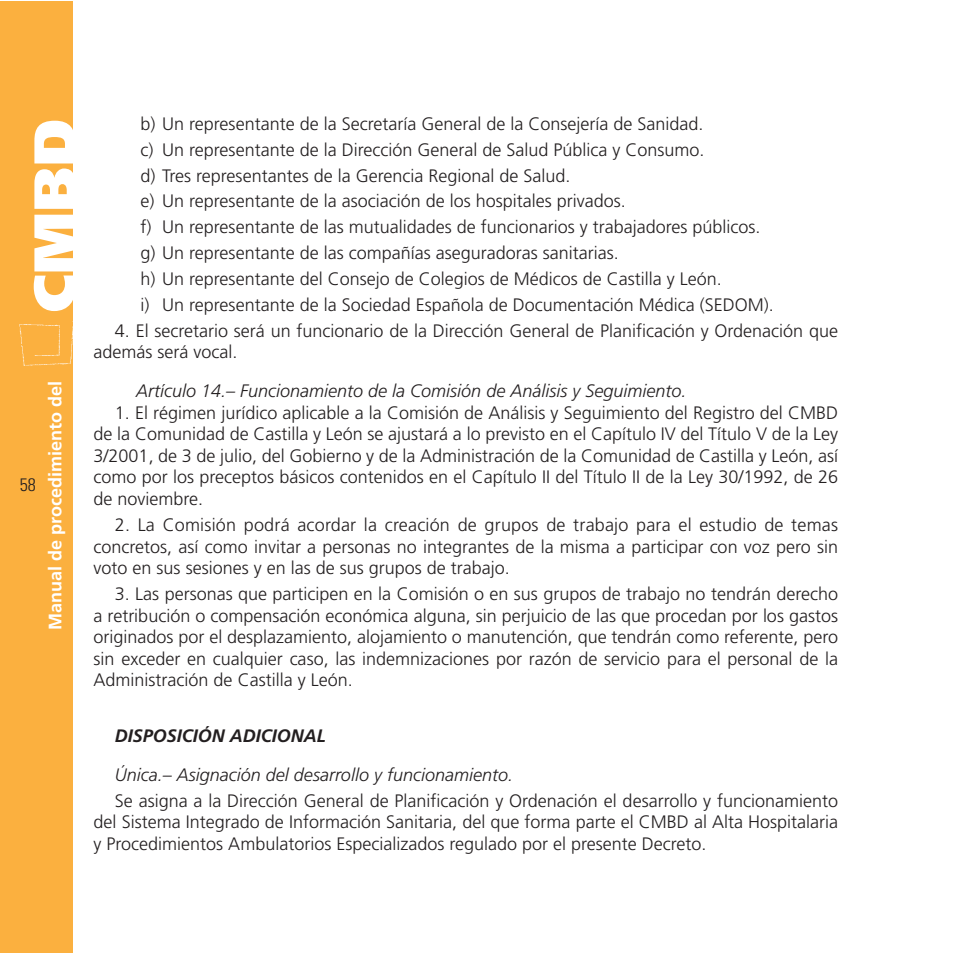
<style>
.page{position:relative;width:953px;height:953px;background:#fff}
.page>*{position:absolute;margin:0;border:0;box-sizing:border-box;transform-origin:0 0}
.t1{font:900 58.35px "Frutiger";color:#fff}
.t2{font:300 18px/21.6px "Frutiger";color:#231f20;text-align:justify}
.t3{font:italic 300 18px "Frutiger";color:#231f20}
.t4{font:700 18px "Frutiger";color:#fff}
.t5{font:italic 700 18px "Frutiger";color:#231f20}
.t6{font:300 condensed 18px "Univers";color:#231f20}
</style>
<div class="page">
<div style="left:0;top:1px;width:72px;height:951px;background:#fbb03f"></div>
<img style="left:19px;top:316px;width:54px;height:51px">
<h1 class="t1" style="left:31px;top:312px;width:195px;rotate:-90deg">CMBD</h1>
<p class="t6" style="left:20px;top:477px;width:17px">58</p>
<p class="t4" style="left:48px;top:630px;width:250px;rotate:-90deg">Manual de procedimiento del</p>
<p class="t2" style="left:140px;top:112px;width:635px;line-height:25.8px;text-align:left">b) Un representante de la Secretaría General de la Consejería de Sanidad.<br>c) Un representante de la Dirección General de Salud Pública y Consumo.<br>d) Tres representantes de la Gerencia Regional de Salud.<br>e) Un representante de la asociación de los hospitales privados.<br>f) Un representante de las mutualidades de funcionarios y trabajadores públicos. g) Un representante de las compañías aseguradoras sanitarias.<br>h) Un representante del Consejo de Colegios de Médicos de Castilla y León.<br>i) Un representante de la Sociedad Española de Documentación Médica (SEDOM).</p>
<p class="t2" style="left:94px;top:321px;width:746px;text-indent:21px">4. El secretario será un funcionario de la Dirección General de Planificación y Ordenación que además será vocal.</p>
<p class="t3" style="left:136px;top:383px;width:551px">Artículo 14.– Funcionamiento de la Comisión de Análisis y Seguimiento.</p>
<p class="t2" style="left:94px;top:403px;width:746px;text-indent:21px">1. El régimen jurídico aplicable a la Comisión de Análisis y Seguimiento del Registro del CMBD de la Comunidad de Castilla y León se ajustará a lo previsto en el Capítulo IV del Título V de la Ley 3/2001, de 3 de julio, del Gobierno y de la Administración de la Comunidad de Castilla y León, así como por los preceptos básicos contenidos en el Capítulo II del Título II de la Ley 30/1992, de 26 de noviembre.</p>
<p class="t2" style="left:94px;top:515px;width:746px;text-indent:21px">2. La Comisión podrá acordar la creación de grupos de trabajo para el estudio de temas concretos, así como invitar a personas no integrantes de la misma a participar con voz pero sin voto en sus sesiones y en las de sus grupos de trabajo.</p>
<p class="t2" style="left:94px;top:584px;width:746px;text-indent:21px">3. Las personas que participen en la Comisión o en sus grupos de trabajo no tendrán derecho a retribución o compensación económica alguna, sin perjuicio de las que procedan por los gastos originados por el desplazamiento, alojamiento o manutención, que tendrán como referente, pero sin exceder en cualquier caso, las indemnizaciones por razón de servicio para el personal de la Administración de Castilla y León.</p>
<p class="t5" style="left:115px;top:728px;width:212px">DISPOSICIÓN ADICIONAL</p>
<p class="t3" style="left:115px;top:767px;width:399px">Única.– Asignación del desarrollo y funcionamiento.</p>
<p class="t2" style="left:94px;top:790px;width:746px;text-indent:21px">Se asigna a la Dirección General de Planificación y Ordenación el desarrollo y funcionamiento del Sistema Integrado de Información Sanitaria, del que forma parte el CMBD al Alta Hospitalaria y Procedimientos Ambulatorios Especializados regulado por el presente Decreto.</p>
</div>
